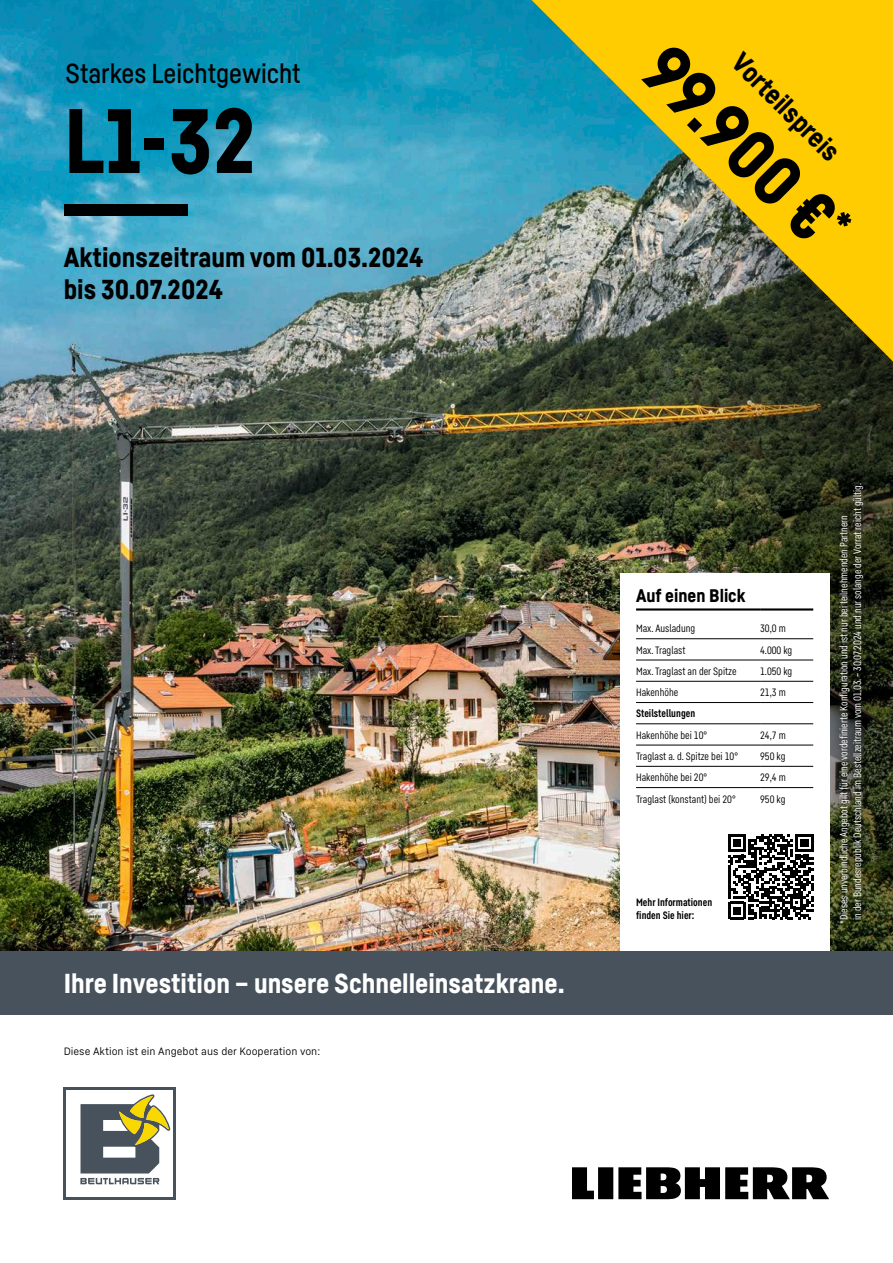
<style>
.page{position:relative;width:893px;height:1263px;background:#fff}
.page>*{position:absolute;margin:0;border:0;box-sizing:border-box;transform-origin:0 0}
.H2__36_pt{font:900 90px "Liebherr Head";color:#000}
.H2__36_pt-2{font:900 69px "Liebherr Head";color:#000}
.Subheadline{font:900 27px "Liebherr Head";color:#fff}
.Subheadline__H2__18_pt{font:900 27px/32.4px "Liebherr Head";color:#000}
.Topline__H2__18_pt{font:27px "Liebherr Head";color:#000}
.Subheadline-2{font:900 27px "Liebherr Head";color:#000}
.Tertiary_Headline_Tabelle{font:900 18px "Liebherr Head";color:#000}
.Copy_small{font:condensed 10.5px/13.5px "Liebherr Text";color:#fff}
.Tabellenzahlen_condensed{font:condensed 10.5px "Liebherr Text";color:#000}
.Copy_small-2{font:10.5px "Liebherr Text";color:#000}
.Copy_small-3{font:700 condensed 10.5px/13.5px "Liebherr Text";color:#000}
.Tabellenzahlen_bold_condensed{font:700 condensed 10.5px "Liebherr Text";color:#000}
</style>
<div class="page">
<svg style="left:572px;top:1167px;width:257px;height:32px"></svg>
<img style="left:0;top:0;width:659px;height:951px">
<svg style="left:659px;top:361px;width:234px;height:590px;background:#353a21"></svg>
<svg style="left:531px;top:0;width:362px;height:361px;background:#a8a23d"></svg>
<div style="left:620px;top:573px;width:209px;height:378px;background:#fff"></div>
<hr style="left:636px;top:608px;width:124px;height:3px;background:#000">
<hr style="left:760px;top:608px;width:53px;height:3px;background:#000">
<hr style="left:636px;top:702px;width:124px;height:1px;background:#000">
<hr style="left:760px;top:702px;width:53px;height:1px;background:#000">
<hr style="left:636px;top:723px;width:124px;height:1px;background:#000">
<hr style="left:760px;top:723px;width:53px;height:1px;background:#000">
<hr style="left:636px;top:638px;width:124px;height:1px;background:#000">
<hr style="left:760px;top:638px;width:53px;height:1px;background:#000">
<hr style="left:636px;top:660px;width:124px;height:1px;background:#000">
<hr style="left:760px;top:660px;width:53px;height:1px;background:#000">
<hr style="left:636px;top:681px;width:124px;height:1px;background:#000">
<hr style="left:760px;top:681px;width:53px;height:1px;background:#000">
<hr style="left:636px;top:745px;width:124px;height:1px;background:#000">
<hr style="left:760px;top:745px;width:53px;height:1px;background:#000">
<hr style="left:636px;top:766px;width:124px;height:1px;background:#000">
<hr style="left:760px;top:766px;width:53px;height:1px;background:#000">
<hr style="left:636px;top:787px;width:124px;height:1px;background:#000">
<hr style="left:760px;top:787px;width:53px;height:1px;background:#000">
<div style="left:830px;top:475px;width:40px;height:456px;background:#000;opacity:.8"></div>
<svg style="left:728px;top:834px;width:85px;height:85px"></svg>
<div style="left:0;top:951px;width:893px;height:64px;background:#48525c"></div>
<div style="left:64px;top:1087px;width:112px;height:112px;background:#48525c"></div>
<div style="left:66px;top:1090px;width:107px;height:106px;background:#fff"></div>
<svg style="left:80px;top:1094px;width:90px;height:90px"></svg>
<svg style="left:834px;top:209px;width:20px;height:20px"></svg>
<p class="Topline__H2__18_pt" style="left:65px;top:57px;width:237px">Starkes Leichtgewicht</p>
<p class="H2__36_pt" style="left:64px;top:85px;width:194px">L1-32</p>
<p class="H2__36_pt" style="left:64px;top:175px;width:125px">---</p>
<p class="Subheadline__H2__18_pt" style="left:64px;top:241px;width:361px">Aktionszeitraum vom 01.03.2024 bis 30.07.2024</p>
<p class="H2__36_pt-2" style="left:685px;top:28px;width:241px;rotate:45deg">99.900 €</p>
<p class="Subheadline-2" style="left:748px;top:46px;width:141px;rotate:45deg">Vorteilspreis</p>
<p class="Subheadline" style="left:64px;top:966px;width:502px">Ihre Investition – unsere Schnelleinsatzkrane.</p>
<p class="Copy_small-2" style="left:64px;top:1044px;width:258px">Diese Aktion ist ein Angebot aus der Kooperation von:</p>
<p class="Tertiary_Headline_Tabelle" style="left:636px;top:584px;width:111px">Auf einen Blick</p>
<p class="Tabellenzahlen_condensed" style="left:636px;top:622px;width:61px">Max. Ausladung</p>
<p class="Tabellenzahlen_condensed" style="left:760px;top:622px;width:27px">30,0 m</p>
<p class="Tabellenzahlen_condensed" style="left:636px;top:643px;width:51px">Max. Traglast</p>
<p class="Tabellenzahlen_condensed" style="left:760px;top:643px;width:34px">4.000 kg</p>
<p class="Tabellenzahlen_condensed" style="left:636px;top:665px;width:102px">Max. Traglast an der Spitze</p>
<p class="Tabellenzahlen_condensed" style="left:760px;top:665px;width:34px">1.050 kg</p>
<p class="Tabellenzahlen_condensed" style="left:636px;top:686px;width:44px">Hakenhöhe</p>
<p class="Tabellenzahlen_condensed" style="left:760px;top:686px;width:27px">21,3 m</p>
<p class="Tabellenzahlen_bold_condensed" style="left:636px;top:707px;width:61px">Steilstellungen</p>
<p class="Tabellenzahlen_condensed" style="left:636px;top:728px;width:73px">Hakenhöhe bei 10°</p>
<p class="Tabellenzahlen_condensed" style="left:760px;top:728px;width:27px">24,7 m</p>
<p class="Tabellenzahlen_condensed" style="left:636px;top:750px;width:103px">Traglast a. d. Spitze bei 10°</p>
<p class="Tabellenzahlen_condensed" style="left:760px;top:750px;width:27px">950 kg</p>
<p class="Tabellenzahlen_condensed" style="left:636px;top:771px;width:73px">Hakenhöhe bei 20°</p>
<p class="Tabellenzahlen_condensed" style="left:760px;top:771px;width:27px">29,4 m</p>
<p class="Tabellenzahlen_condensed" style="left:636px;top:792px;width:101px">Traglast (konstant) bei 20°</p>
<p class="Tabellenzahlen_condensed" style="left:760px;top:792px;width:27px">950 kg</p>
<p class="Copy_small-3" style="left:636px;top:895px;width:78px">Mehr Informationen finden Sie hier:</p>
<p class="Copy_small" style="left:837px;top:920px;width:439px;text-indent:-4px;rotate:-90deg">*Dieses unverbindliche Angebot gilt für eine vordefinierte Konfiguration und ist nur bei teilnehmenden Partnern<br>in der Bundesrepublik Deutschland im Bestellzeitraum vom 01.03. – 30.07.2024 und nur solange der Vorrat reicht gültig.</p>
</div>
